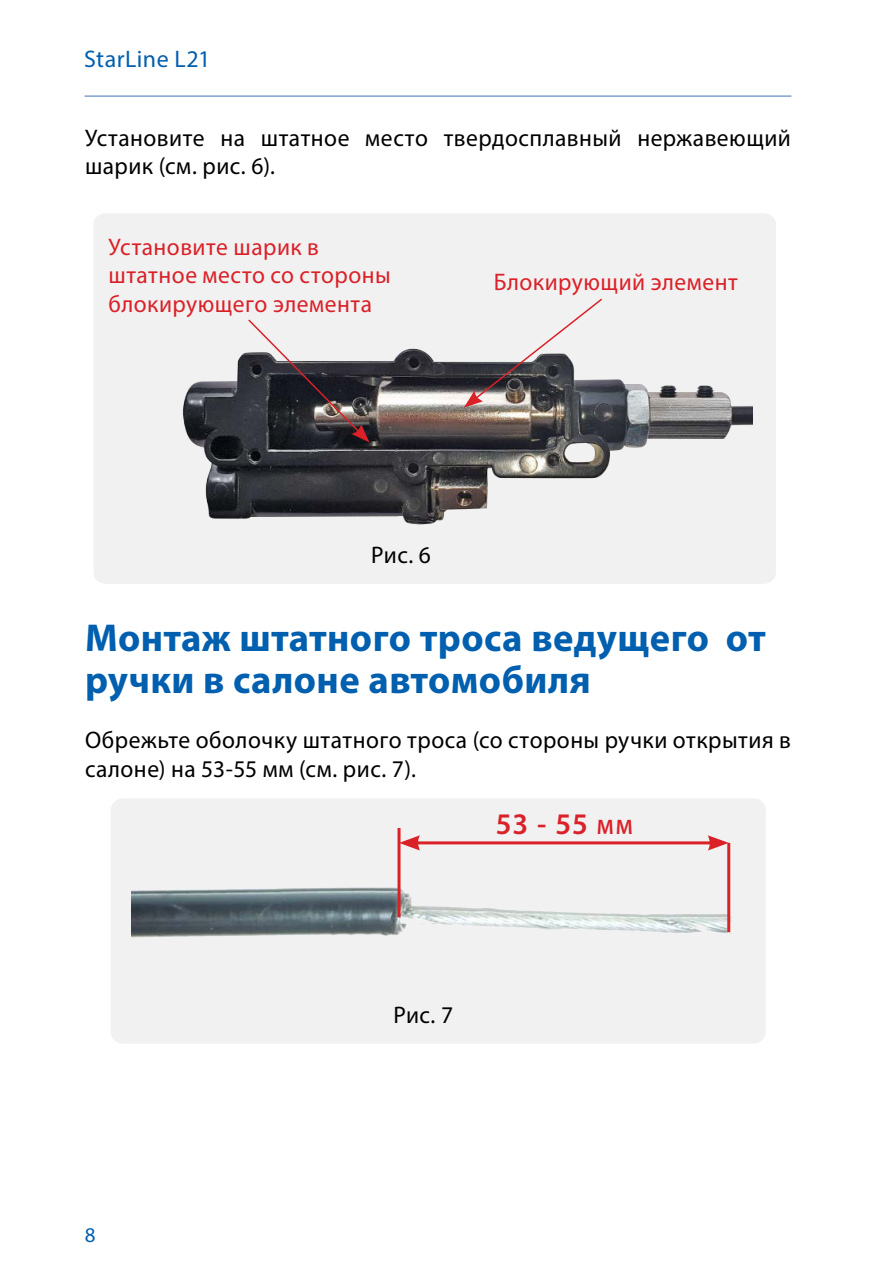
<style>
.page{position:relative;width:893px;height:1276px;background:#fff}
.page>*{position:absolute;margin:0;border:0;box-sizing:border-box;transform-origin:0 0}
.t1{font:700 39px/42px "Myriad Pro";letter-spacing:.01em;color:#005fae}
.t2{font:600 30px "Myriad Pro";color:#da2128}
.t3{font:24px/28.8px "Myriad Pro";letter-spacing:.02em;color:#000}
.t4{font:24px/28.8px "Myriad Pro";letter-spacing:.02em;color:#da2128}
.t5{font:24px "Myriad Pro";letter-spacing:.02em;color:#005fae}
.t6{font:21px "Myriad Pro";color:#005fae}
.s1{font-size:21px}
</style>
<div class="page">
<hr style="left:85px;top:95px;width:706px;height:2px;background:#80a0d3">
<div style="left:94px;top:213px;width:682px;height:371px;background:#f1f1f2"></div>
<img style="left:176px;top:337px;width:576px;height:195px">
<svg style="left:247px;top:318px;width:122px;height:124px"></svg>
<svg style="left:464px;top:297px;width:140px;height:110px"></svg>
<div style="left:111px;top:798px;width:655px;height:245px;background:#f1f1f2;border-radius:13px"></div>
<img style="left:132px;top:833px;width:600px;height:105px">
<hr style="left:398px;top:828px;width:3px;height:89px;background:#da2128">
<hr style="left:727px;top:843px;width:3px;height:89px;background:#da2128">
<hr style="left:415px;top:841px;width:297px;height:3px;background:#da2128">
<svg style="left:400px;top:835px;width:20px;height:15px"></svg>
<svg style="left:708px;top:835px;width:21px;height:15px"></svg>
<p class="t5" style="left:84px;top:44px;width:128px">StarLine L21</p>
<p class="t3" style="left:85px;top:123px;width:707px">Установите на штатное место твердосплавный нержавеющий шарик (см. рис. 6).</p>
<p class="t4" style="left:108px;top:232px;width:284px">Установите шарик в штатное место со стороны блокирующего элемента</p>
<p class="t4" style="left:494px;top:267px;width:246px">Блокирующий элемент</p>
<p class="t3" style="left:371px;top:540px;width:61px">Рис. 6</p>
<h1 class="t1" style="left:85px;top:616px;width:682px">Монтаж штатного троса ведущего от ручки в салоне автомобиля</h1>
<p class="t3" style="left:85px;top:725px;width:707px">Обрежьте оболочку штатного троса (со стороны ручки открытия в салоне) на 53-55 мм (см. рис. 7).</p>
<p class="t6" style="left:85px;top:1221px;width:12px">8</p>
<p class="t2" style="left:496px;top:804px;width:138px">53 - 55 <span class="s1">мм</span></p>
<p class="t3" style="left:393px;top:999px;width:61px">Рис. 7</p>
</div>
